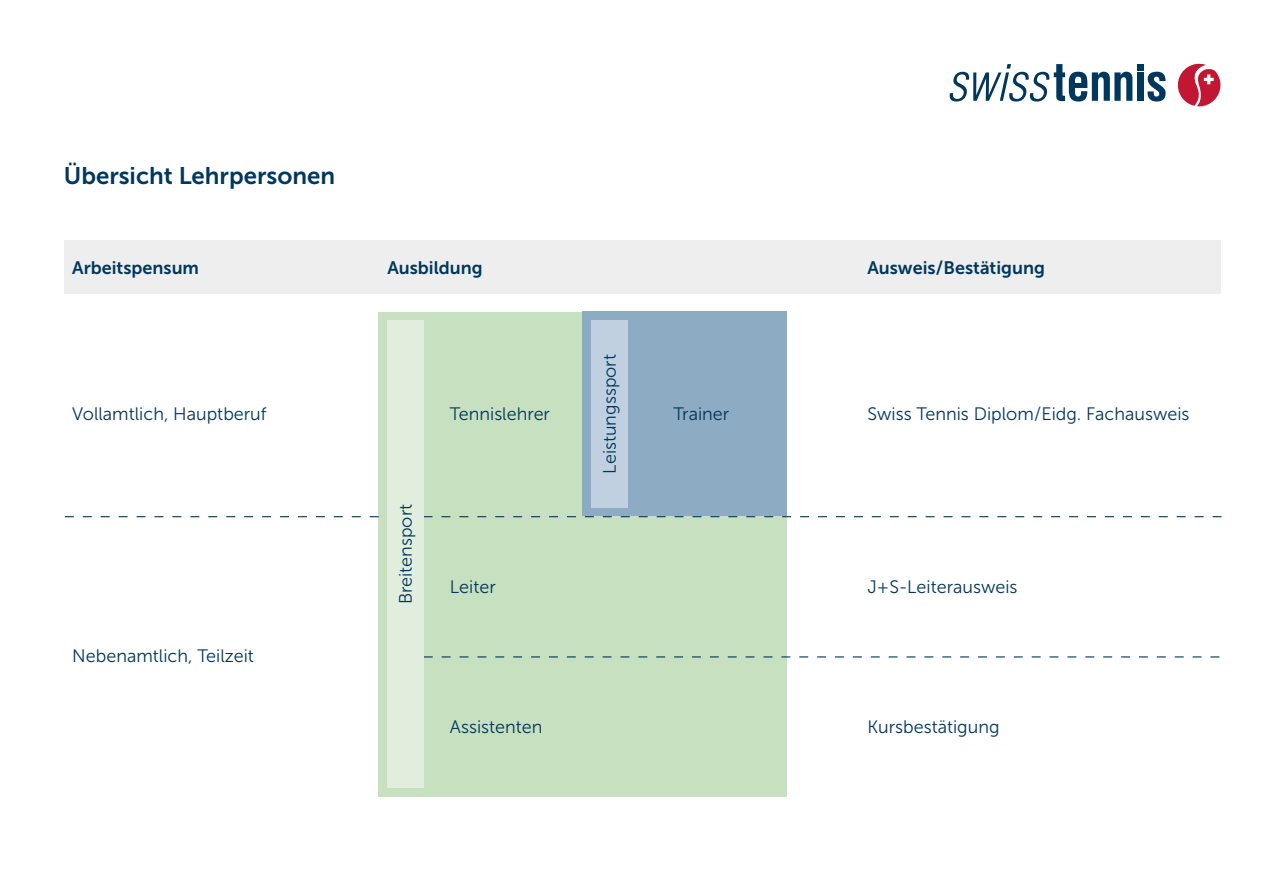
<style>
.page{position:relative;width:1263px;height:893px;background:#fff}
.page>*{position:absolute;margin:0;border:0;box-sizing:border-box;transform-origin:0 0}
.t1{font:24px "Museo Sans 700";color:#00375c}
.t2{font:18px "Museo Sans 300";color:#00375c}
.t3{font:18px "Museo Sans 700";color:#00375c}
</style>
<div class="page">
<svg style="left:950px;top:64px;width:216px;height:38px"></svg>
<svg style="left:1177px;top:64px;width:43px;height:42px"></svg>
<div style="left:64px;top:241px;width:1156px;height:53px;background:#eeeeef"></div>
<div style="left:378px;top:312px;width:409px;height:484px;background:#c7e0bf"></div>
<div style="left:583px;top:312px;width:204px;height:204px;background:#8eabc4"></div>
<svg style="left:65px;top:516px;width:1156px;height:1px"></svg>
<div style="left:591px;top:320px;width:36px;height:187px;background:#c0d0e0"></div>
<svg style="left:423px;top:656px;width:796px;height:1px"></svg>
<div style="left:387px;top:320px;width:36px;height:468px;background:#e1eedd"></div>
<p class="t1" style="left:64px;top:162px;width:273px">Übersicht Lehrpersonen</p>
<p class="t3" style="left:72px;top:258px;width:128px">Arbeitspensum</p>
<p class="t3" style="left:387px;top:258px;width:97px">Ausbildung</p>
<p class="t3" style="left:867px;top:258px;width:179px">Ausweis / Bestätigung</p>
<p class="t2" style="left:72px;top:404px;width:196px">Vollamtlich, Hauptberuf</p>
<p class="t2" style="left:72px;top:646px;width:183px">Nebenamtlich, Teilzeit</p>
<p class="t2" style="left:396px;top:604px;width:102px;rotate:-90deg">Breitensport</p>
<p class="t2" style="left:450px;top:404px;width:102px">Tennislehrer</p>
<p class="t2" style="left:450px;top:577px;width:47px">Leiter</p>
<p class="t2" style="left:450px;top:717px;width:94px">Assistenten</p>
<p class="t2" style="left:600px;top:474px;width:121px;rotate:-90deg">Leistungssport</p>
<p class="t2" style="left:674px;top:404px;width:57px">Trainer</p>
<p class="t2" style="left:867px;top:404px;width:324px">Swiss Tennis Diplom / Eidg. Fachausweis</p>
<p class="t2" style="left:867px;top:577px;width:152px">J+S-Leiterausweis</p>
<p class="t2" style="left:867px;top:717px;width:133px">Kursbestätigung</p>
</div>
